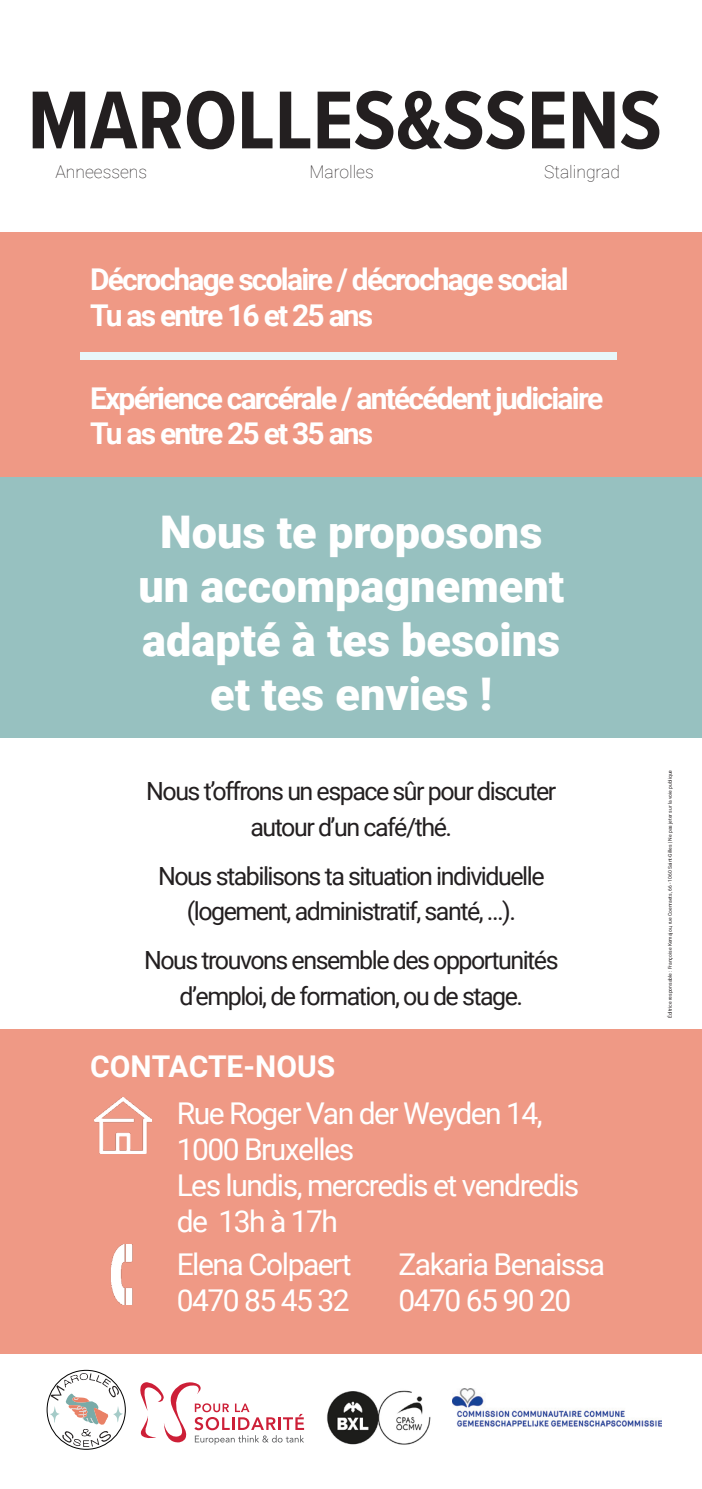
<style>
.page{position:relative;width:702px;height:1489px;background:#fff}
.page>*{position:absolute;margin:0;border:0;box-sizing:border-box;transform-origin:0 0}
.t1{font:700 85px "Proxima Nova Cond";color:#231f20}
.t2{font:900 45px "Roboto";color:#fff}
.t3{font:30px/36px "Roboto";letter-spacing:-.05em;color:#fff}
.t4{font:700 30px/35px "Roboto";letter-spacing:-.06em;color:#fff}
.t5{font:700 30px "Roboto";color:#fff}
.t6{font:25px "Roboto";letter-spacing:-.06em;color:#231f20}
.t7{font:100 17.5px "Roboto";color:#231f20}
.t8{font:5px "Roboto";color:#231f20}
</style>
<div class="page">
<div style="left:0;top:477px;width:702px;height:260px;background:#97c1c0"></div>
<div style="left:0;top:232px;width:702px;height:245px;background:#ef9985"></div>
<div style="left:80px;top:353px;width:536px;height:7px;background:#e8f6f9"></div>
<div style="left:0;top:1029px;width:702px;height:324px;background:#ef9985"></div>
<img style="left:95px;top:1097px;width:56px;height:56px">
<img style="left:111px;top:1244px;width:22px;height:60px">
<svg style="left:140px;top:1382px;width:164px;height:62px"></svg>
<img style="left:327px;top:1390px;width:104px;height:55px">
<img style="left:452px;top:1388px;width:209px;height:38px">
<svg style="left:47px;top:1371px;width:79px;height:79px"></svg>
<div style="left:47px;top:1369px;width:78px;height:80px;border:1px solid #000;border-radius:50%"></div>
<p class="t1" style="left:28px;top:57px;width:635px">MAROLLES&amp;SSENS</p>
<p class="t7" style="left:55px;top:159px;width:93px">Anneessens</p>
<p class="t7" style="left:309px;top:159px;width:66px">Marolles</p>
<p class="t7" style="left:544px;top:159px;width:77px">Stalingrad</p>
<p class="t4" style="left:90px;top:260px;width:480px">Décrochage scolaire / décrochage social</p>
<p class="t4" style="left:90px;top:296px;width:285px">Tu as entre 16 et 25 ans</p>
<p class="t4" style="left:90px;top:380px;width:515px">Expérience carcérale / antécédent judiciaire<br>Tu as entre 25 et 35 ans</p>
<p class="t2" style="left:160px;top:500px;width:383px">Nous te proposons</p>
<p class="t2" style="left:138px;top:554px;width:427px">un accompagnement</p>
<p class="t2" style="left:142px;top:608px;width:419px">adapté à tes besoins</p>
<p class="t2" style="left:210px;top:662px;width:283px">et tes envies !</p>
<p class="t6" style="left:146px;top:774px;width:411px">Nous t’offrons un espace sûr pour discuter</p>
<p class="t6" style="left:250px;top:809px;width:203px">autour d’un café/thé.</p>
<p class="t6" style="left:158px;top:858px;width:388px">Nous stabilisons ta situation individuelle</p>
<p class="t6" style="left:187px;top:893px;width:330px">(logement, administratif, santé, …).</p>
<p class="t6" style="left:144px;top:942px;width:416px">Nous trouvons ensemble des opportunités</p>
<p class="t6" style="left:179px;top:978px;width:345px">d’emploi, de formation, ou de stage.</p>
<p class="t5" style="left:90px;top:1045px;width:246px">CONTACTE-NOUS</p>
<p class="t3" style="left:177px;top:1093px;width:367px">Rue Roger Van der Weyden 14,</p>
<p class="t3" style="left:177px;top:1129px;width:179px">1000 Bruxelles</p>
<p class="t3" style="left:177px;top:1165px;width:404px">Les lundis, mercredis et vendredis de 13h à 17h</p>
<p class="t3" style="left:177px;top:1245px;width:176px">Elena Colpaert<br>0470 85 45 32</p>
<p class="t3" style="left:398px;top:1245px;width:208px">Zakaria Benaissa</p>
<p class="t3" style="left:398px;top:1281px;width:174px">0470 65 90 20</p>
<p class="t8" style="left:666px;top:1018px;width:250px;rotate:-90deg">Éditrice responsable : Françoise Kemajou, rue Coenraets, 66 - 1060 Saint-Gilles | Ne pas jeter sur la voie publique</p>
</div>
